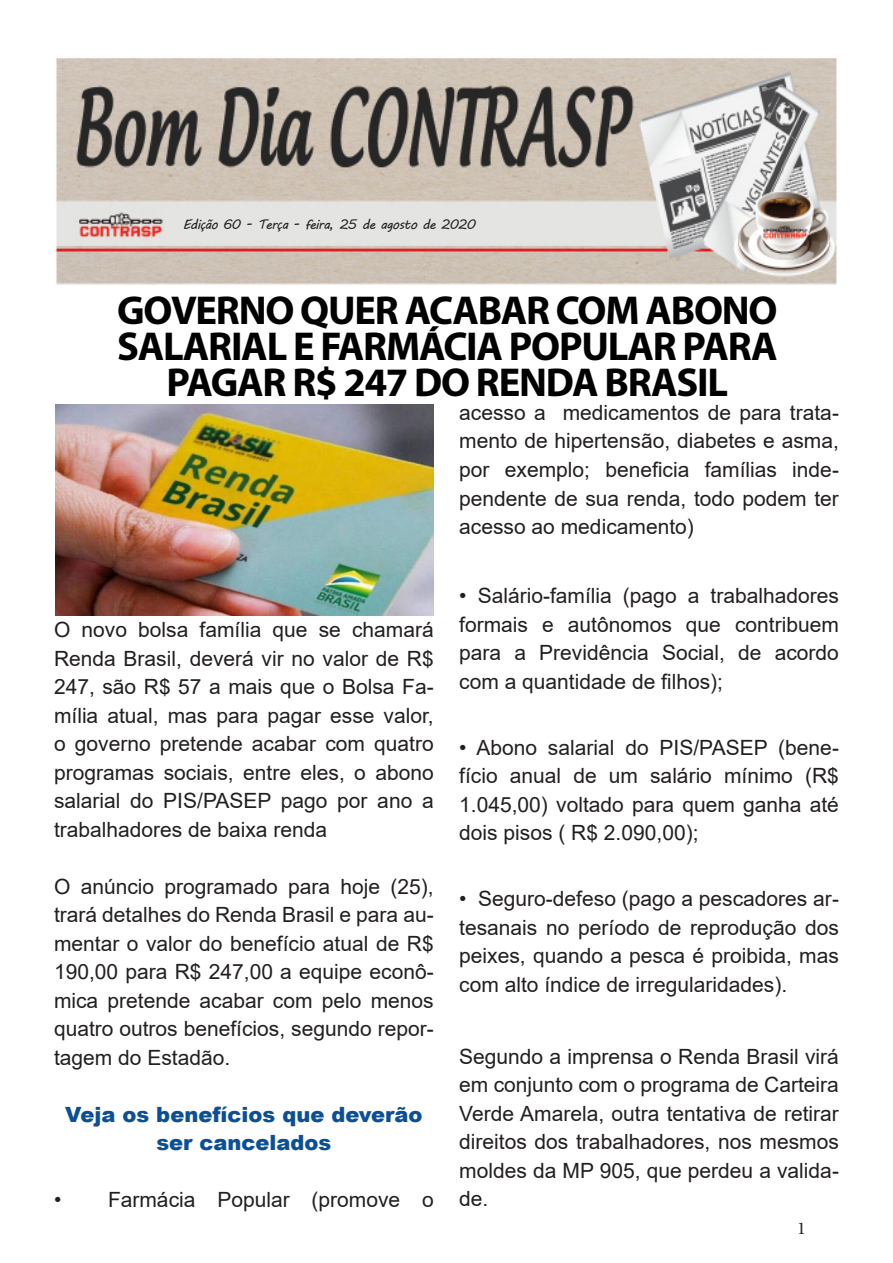
<style>
.page{position:relative;width:893px;height:1263px;background:#fff}
.page>*{position:absolute;margin:0;border:0;box-sizing:border-box;transform-origin:0 0}
.t1{font:700 40.5px/36px "Myriad Pro";letter-spacing:-.03em;color:#000;text-align:center}
.t2{font:21px/28.5px "Arial";color:#231f20;text-align:justify}
.t3{font:900 21px/28.5px "Arial";color:#0b4f97;text-align:center}
.t4{font:18px "Minion Pro";color:#231f20}
.t5{font:13.5px "MV Boli";letter-spacing:-.05em;color:#231f20}
</style>
<div class="page">
<img style="left:56px;top:57px;width:781px;height:228px">
<img style="left:55px;top:405px;width:379px;height:210px">
<p class="t5" style="left:183px;top:215px;width:295px">Edição 60 - Terça - feira, 25 de agosto de 2020</p>
<p class="t1" style="left:117px;top:291px;width:662px">GOVERNO QUER ACABAR COM ABONO<br>SALARIAL E FARMÁCIA POPULAR PARA<br>PAGAR R$ 247 DO RENDA BRASIL</p>
<p class="t2" style="left:54px;top:615px;width:381px">O novo bolsa família que se chamará Renda Brasil, deverá vir no valor de R$ 247, são R$ 57 a mais que o Bolsa Fa&shy;mília atual, mas para pagar esse valor, o governo pretende acabar com quatro programas sociais, entre eles, o abono salarial do PIS/PASEP pago por ano a trabalhadores de baixa renda</p>
<p class="t2" style="left:54px;top:872px;width:381px">O anúncio programado para hoje (25), trará detalhes do Renda Brasil e para au&shy;mentar o valor do benefício atual de R$ 190,00 para R$ 247,00 a equipe econô&shy;mica pretende acabar com pelo menos quatro outros benefícios, segundo repor&shy;tagem do Estadão.</p>
<p class="t3" style="left:65px;top:1099px;width:359px">Veja os benefícios que deverão ser cancelados</p>
<p class="t2" style="left:54px;top:1185px;width:381px">• Farmácia Popular (promove o</p>
<p class="t2" style="left:459px;top:398px;width:381px">acesso a medicamentos de para trata&shy;mento de hipertensão, diabetes e asma, por exemplo; beneficia famílias inde&shy;pendente de sua renda, todo podem ter acesso ao medicamento)</p>
<p class="t2" style="left:459px;top:581px;width:381px">• Salário-família (pago a trabalhadores formais e autônomos que contribuem para a Previdência Social, de acordo com a quantidade de filhos);</p>
<p class="t2" style="left:459px;top:733px;width:381px">• Abono salarial do PIS/PASEP (bene&shy;fício anual de um salário mínimo (R$ 1.045,00) voltado para quem ganha até dois pisos ( R$ 2.090,00);</p>
<p class="t2" style="left:459px;top:884px;width:381px">• Seguro-defeso (pago a pescadores ar&shy;tesanais no período de reprodução dos peixes, quando a pesca é proibida, mas com alto índice de irregularidades).</p>
<p class="t2" style="left:459px;top:1042px;width:381px">Segundo a imprensa o Renda Brasil virá em conjunto com o programa de Carteira Verde Amarela, outra tentativa de retirar direitos dos trabalhadores, nos mesmos moldes da MP 905, que perdeu a valida&shy;de.</p>
<p class="t4" style="left:797px;top:1216px;width:10px">1</p>
</div>
